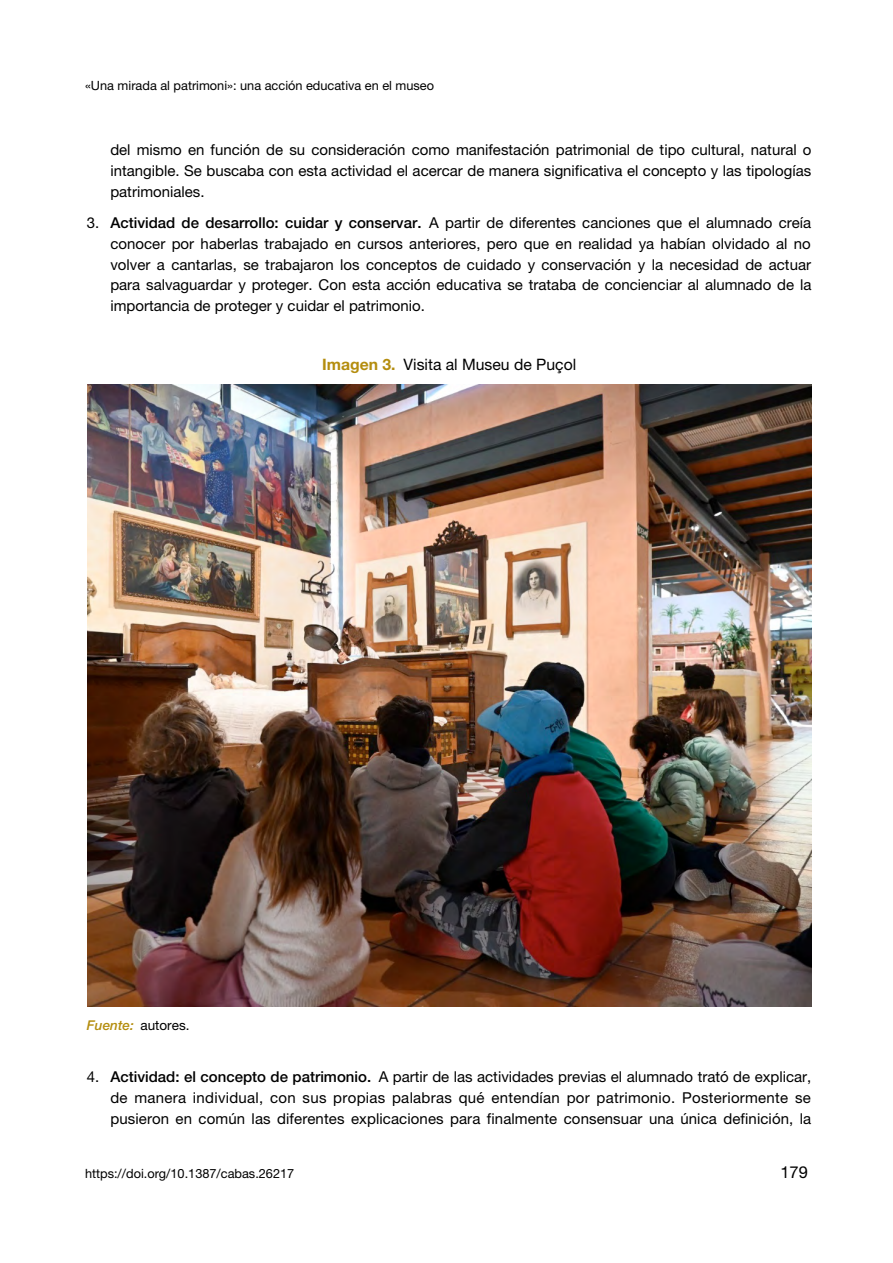
<style>
.page{position:relative;width:893px;height:1263px;background:#fff}
.page>*{position:absolute;margin:0;border:0;box-sizing:border-box;transform-origin:0 0}
.t1{font:16.5px "Helvetica Neue LT Std";color:#000}
.t2{font:15.75px "Helvetica Neue LT Std";color:#000}
.t3{font:15px/20.9px "Helvetica Neue LT Std";color:#000;text-align:justify}
.t4{font:13.5px "Helvetica Neue LT Std";color:#000}
.t5{font:12.75px "Helvetica Neue LT Std";color:#000}
.s1{font-weight:500}
.s2{font-weight:700;color:#b48d0e}
.s3{font-weight:500;font-style:italic;color:#b48d0e}
</style>
<div class="page">
<img style="left:87px;top:384px;width:724px;height:622px">
<p class="t5" style="left:85px;top:78px;width:351px">«Una mirada al patrimoni»: una acción educativa en el museo</p>
<p class="t3" style="left:110px;top:139px;width:703px">del mismo en función de su consideración como manifestación patrimonial de tipo cultural, natural o intangible. Se buscaba con esta actividad el acercar de manera significativa el concepto y las tipologías patrimoniales.</p>
<p class="t3" style="left:110px;top:212px;width:703px;text-indent:-23px">3. <span class="s1">Actividad de desarrollo: cuidar y conservar.</span> A partir de diferentes canciones que el alumnado creía conocer por haberlas trabajado en cursos anteriores, pero que en realidad ya habían olvidado al no volver a cantarlas, se trabajaron los conceptos de cuidado y conservación y la necesidad de actuar para salvaguardar y proteger. Con esta acción educativa se trataba de concienciar al alumnado de la importancia de proteger y cuidar el patrimonio.</p>
<p class="t2" style="left:322px;top:355px;width:256px"><span class="s2">Imagen 3.</span> Visita al Museu de Puçol</p>
<p class="t4" style="left:87px;top:1017px;width:104px"><span class="s3">Fuente:</span> autores.</p>
<p class="t3" style="left:110px;top:1066px;width:702px;text-indent:-23px">4. <span class="s1">Actividad: el concepto de patrimonio.</span> A partir de las actividades previas el alumnado trató de explicar, de manera individual, con sus propias palabras qué entendían por patrimonio. Posteriormente se pusieron en común las diferentes explicaciones para finalmente consensuar una única definición, la</p>
<p class="t5" style="left:85px;top:1166px;width:211px">https://doi.org/10.1387/cabas.26217</p>
<p class="t1" style="left:780px;top:1162px;width:29px">179</p>
</div>
